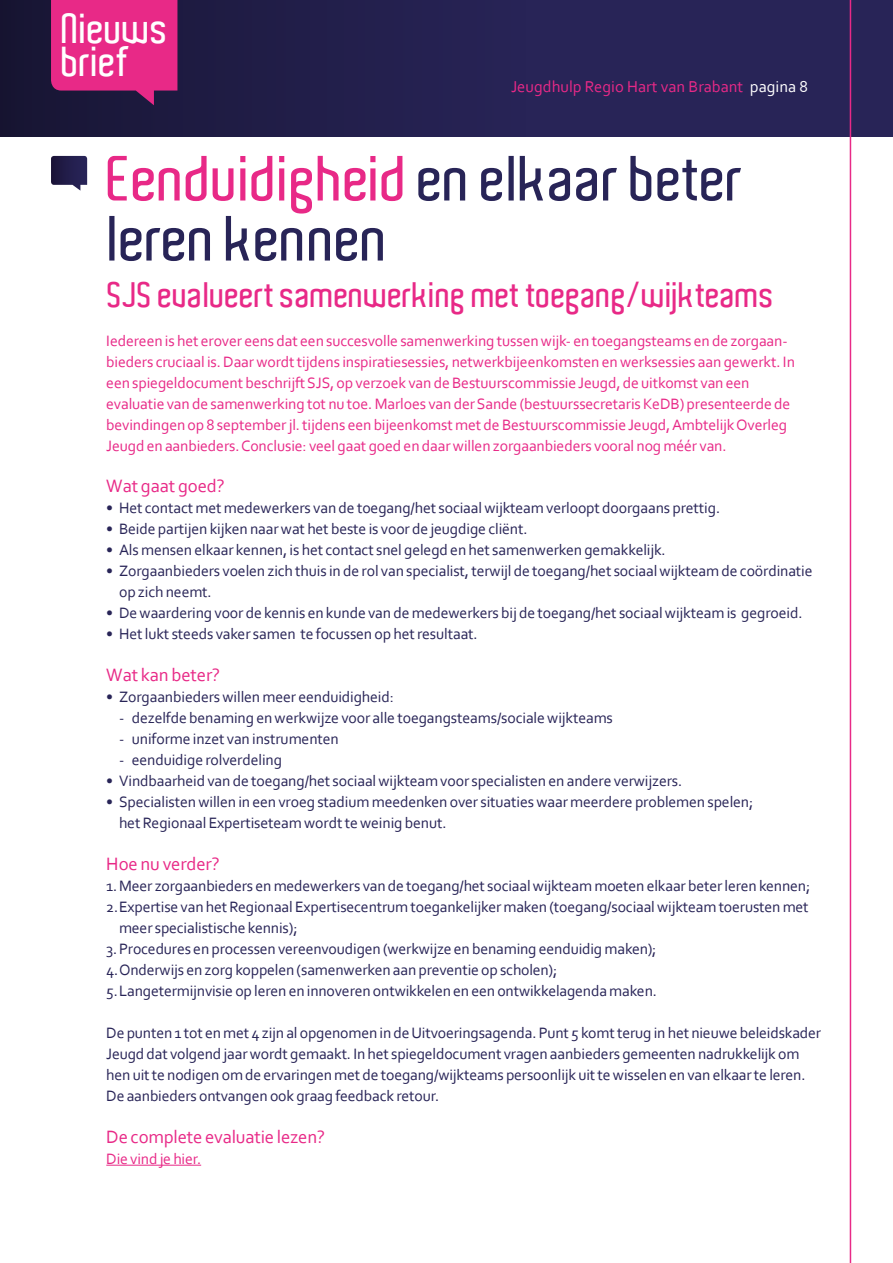
<style>
.page{position:relative;width:893px;height:1263px;background:#fff}
.page>*{position:absolute;margin:0;border:0;box-sizing:border-box;transform-origin:0 0}
.t1{font:600 61.5px/60px "Aldo";color:#282457}
.t2{font:600 40.8px/33.6px "Aldo";color:#fff}
.t3{font:600 34.5px "Aldo";color:#e82987}
.t4{font:18.75px "Corbel";letter-spacing:-.01em;color:#e82987}
.t5{font:16.5px "Corbel";color:#e82987}
.t6{font:15.75px/21px "Corbel";letter-spacing:-.01em;color:#282457}
.t7{font:15.75px/21px "Corbel";letter-spacing:-.01em;color:#e82987}
.s1{color:#fff}
.s2{color:#e82987}
</style>
<div class="page">
<div style="left:0;top:0;width:893px;height:136px;background:#282457"></div>
<div style="left:0;top:0;width:527px;height:136px;background:linear-gradient(to right,#171533,#282458)"></div>
<svg style="left:51px;top:0;width:126px;height:105px;background:#cd267d"></svg>
<hr style="left:850px;top:0;width:1px;height:1263px;background:#e82987">
<hr style="left:106px;top:1165px;width:95px;height:1px;background:#e82987">
<svg style="left:51px;top:156px;width:36px;height:35px"></svg>
<h2 class="t2" style="left:62px;top:12px;width:109px">Nieuws brief</h2>
<p class="t5" style="left:511px;top:76px;width:298px">Jeugdhulp Regio Hart van Brabant <span class="s1">pagina 8</span></p>
<h1 class="t1" style="left:108px;top:149px;width:638px"><span class="s2">Eenduidigheid</span> en elkaar beter leren kennen</h1>
<h3 class="t3" style="left:108px;top:275px;width:669px">SJS evalueert samenwerking met toegang/wijkteams</h3>
<p class="t7" style="left:106px;top:330px;width:690px">Iedereen is het erover eens dat een succesvolle samenwerking tussen wijk- en toegangsteams en de zorgaan&shy;bieders cruciaal is. Daar wordt tijdens inspiratiesessies, netwerkbijeenkomsten en werksessies aan gewerkt. In een spiegeldocument beschrijft SJS, op verzoek van de Bestuurscommissie Jeugd, de uitkomst van een evaluatie van de samenwerking tot nu toe. Marloes van der Sande (bestuurssecretaris KeDB) presenteerde de bevindingen op 8 september jl. tijdens een bijeenkomst met de Bestuurscommissie Jeugd, Ambtelijk Overleg Jeugd en aanbieders. Conclusie: veel gaat goed en daar willen zorgaanbieders vooral nog méér van.</p>
<p class="t4" style="left:106px;top:474px;width:120px">Wat gaat goed?</p>
<p class="t6" style="left:106px;top:496px;width:615px">• Het contact met medewerkers van de toegang/het sociaal wijkteam verloopt doorgaans prettig.</p>
<p class="t6" style="left:106px;top:517px;width:423px">• Beide partijen kijken naar wat het beste is voor de jeugdige cliënt.</p>
<p class="t6" style="left:106px;top:538px;width:561px">• Als mensen elkaar kennen, is het contact snel gelegd en het samenwerken gemakkelijk.</p>
<p class="t6" style="left:119px;top:559px;width:695px;text-indent:-13px">• Zorgaanbieders voelen zich thuis in de rol van specialist, terwijl de toegang/het sociaal wijkteam de coördinatie op zich neemt.</p>
<p class="t6" style="left:106px;top:601px;width:698px">• De waardering voor de kennis en kunde van de medewerkers bij de toegang/het sociaal wijkteam is gegroeid.</p>
<p class="t6" style="left:106px;top:622px;width:373px">• Het lukt steeds vaker samen te focussen op het resultaat.</p>
<p class="t4" style="left:106px;top:663px;width:115px">Wat kan beter?</p>
<p class="t6" style="left:106px;top:685px;width:289px">• Zorgaanbieders willen meer eenduidigheid:</p>
<p class="t6" style="left:119px;top:706px;width:495px">- dezelfde benaming en werkwijze voor alle toegangsteams/sociale wijkteams</p>
<p class="t6" style="left:119px;top:727px;width:221px">- uniforme inzet van instrumenten</p>
<p class="t6" style="left:119px;top:748px;width:165px">- eenduidige rolverdeling</p>
<p class="t6" style="left:106px;top:769px;width:577px">• Vindbaarheid van de toegang/het sociaal wijkteam voor specialisten en andere verwijzers.</p>
<p class="t6" style="left:119px;top:790px;width:636px;text-indent:-13px">• Specialisten willen in een vroeg stadium meedenken over situaties waar meerdere problemen spelen; het Regionaal Expertiseteam wordt te weinig benut.</p>
<p class="t4" style="left:106px;top:852px;width:115px">Hoe nu verder?</p>
<p class="t6" style="left:106px;top:874px;width:705px">1.Meer zorgaanbieders en medewerkers van de toegang/het sociaal wijkteam moeten elkaar beter leren kennen;</p>
<p class="t6" style="left:106px;top:895px;width:704px">2.Expertise van het Regionaal Expertisecentrum toegankelijker maken (toegang/sociaal wijkteam toerusten met</p>
<p class="t6" style="left:119px;top:916px;width:180px">meer specialistische kennis);</p>
<p class="t6" style="left:106px;top:937px;width:552px">3.Procedures en processen vereenvoudigen (werkwijze en benaming eenduidig maken);</p>
<p class="t6" style="left:106px;top:958px;width:452px">4.Onderwijs en zorg koppelen (samenwerken aan preventie op scholen);</p>
<p class="t6" style="left:106px;top:979px;width:552px">5.Langetermijnvisie op leren en innoveren ontwikkelen en een ontwikkelagenda maken.</p>
<p class="t6" style="left:106px;top:1021px;width:716px">De punten 1 tot en met 4 zijn al opgenomen in de Uitvoeringsagenda. Punt 5 komt terug in het nieuwe beleidskader Jeugd dat volgend jaar wordt gemaakt. In het spiegeldocument vragen aanbieders gemeenten nadrukkelijk om hen uit te nodigen om de ervaringen met de toegang/wijkteams persoonlijk uit te wisselen en van elkaar te leren.<br>De aanbieders ontvangen ook graag feedback retour.</p>
<p class="t4" style="left:106px;top:1125px;width:220px">De complete evaluatie lezen?</p>
<p class="t7" style="left:106px;top:1147px;width:96px">Die vind je hier.</p>
</div>
